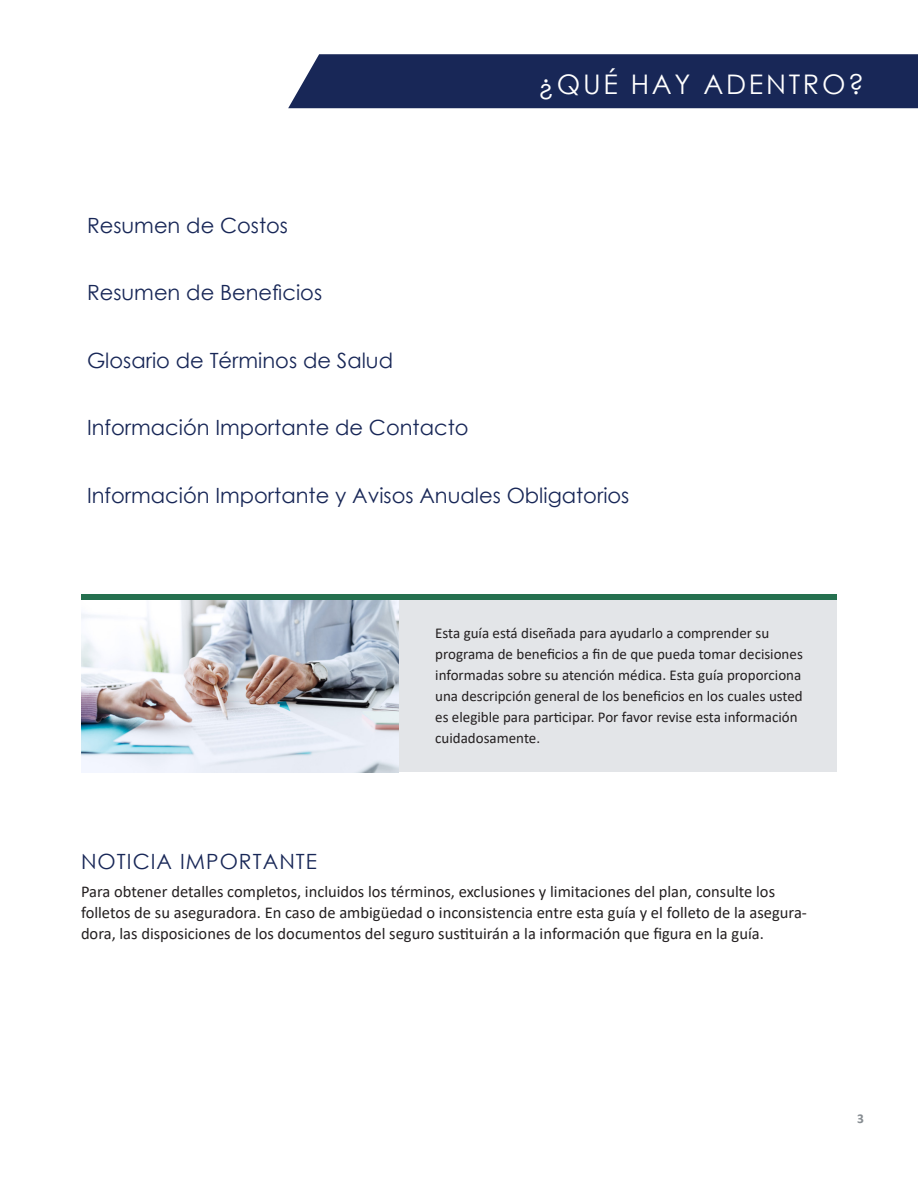
<style>
.page{position:relative;width:918px;height:1188px;background:#fff}
.page>*{position:absolute;margin:0;border:0;box-sizing:border-box;transform-origin:0 0}
.t1{font:27px "Century Gothic";letter-spacing:.1em;color:#fff}
.t2{font:21px "Century Gothic";color:#182757}
.t3{font:21px "Century Gothic";letter-spacing:.05em;color:#182757}
.t4{font:16.5px/21px "Calibri";color:#231f20}
.t5{font:15px/21px "Calibri";color:#231f20}
.t6{font:700 13.5px "Calibri";color:#878d92}
</style>
<div class="page">
<div style="left:81px;top:597px;width:756px;height:175px;background:#e3e5e8"></div>
<img style="left:81px;top:600px;width:317px;height:172px">
<div style="left:81px;top:594px;width:756px;height:6px;background:#25704f"></div>
<div style="left:288px;top:54px;width:630px;height:54px;background:#182757"></div>
<p class="t2" style="left:87px;top:211px;width:203px">Resumen de Costos</p>
<p class="t2" style="left:87px;top:278px;width:237px">Resumen de Beneficios</p>
<p class="t2" style="left:87px;top:346px;width:308px">Glosario de Términos de Salud</p>
<p class="t2" style="left:87px;top:413px;width:383px">Información Importante de Contacto</p>
<p class="t1" style="left:538px;top:66px;width:328px">¿QUÉ HAY ADENTRO?</p>
<p class="t2" style="left:87px;top:481px;width:544px">Información Importante y Avisos Anuales Obligatorios</p>
<p class="t5" style="left:435px;top:622px;width:369px">Esta guía está diseñada para ayudarlo a comprender su programa de beneficios a fin de que pueda tomar decisiones informadas sobre su atención médica. Esta guía proporciona una descripción general de los beneficios en los cuales usted es elegible para participar. Por favor revise esta información cuidadosamente.</p>
<p class="t3" style="left:81px;top:847px;width:238px">NOTICIA IMPORTANTE</p>
<p class="t4" style="left:81px;top:880px;width:728px">Para obtener detalles completos, incluidos los términos, exclusiones y limitaciones del plan, consulte los folletos de su aseguradora. En caso de ambigüedad o inconsistencia entre esta guía y el folleto de la asegura&shy;dora, las disposiciones de los documentos del seguro sustituirán a la información que figura en la guía.</p>
<p class="t6" style="left:857px;top:1109px;width:8px">3</p>
</div>
